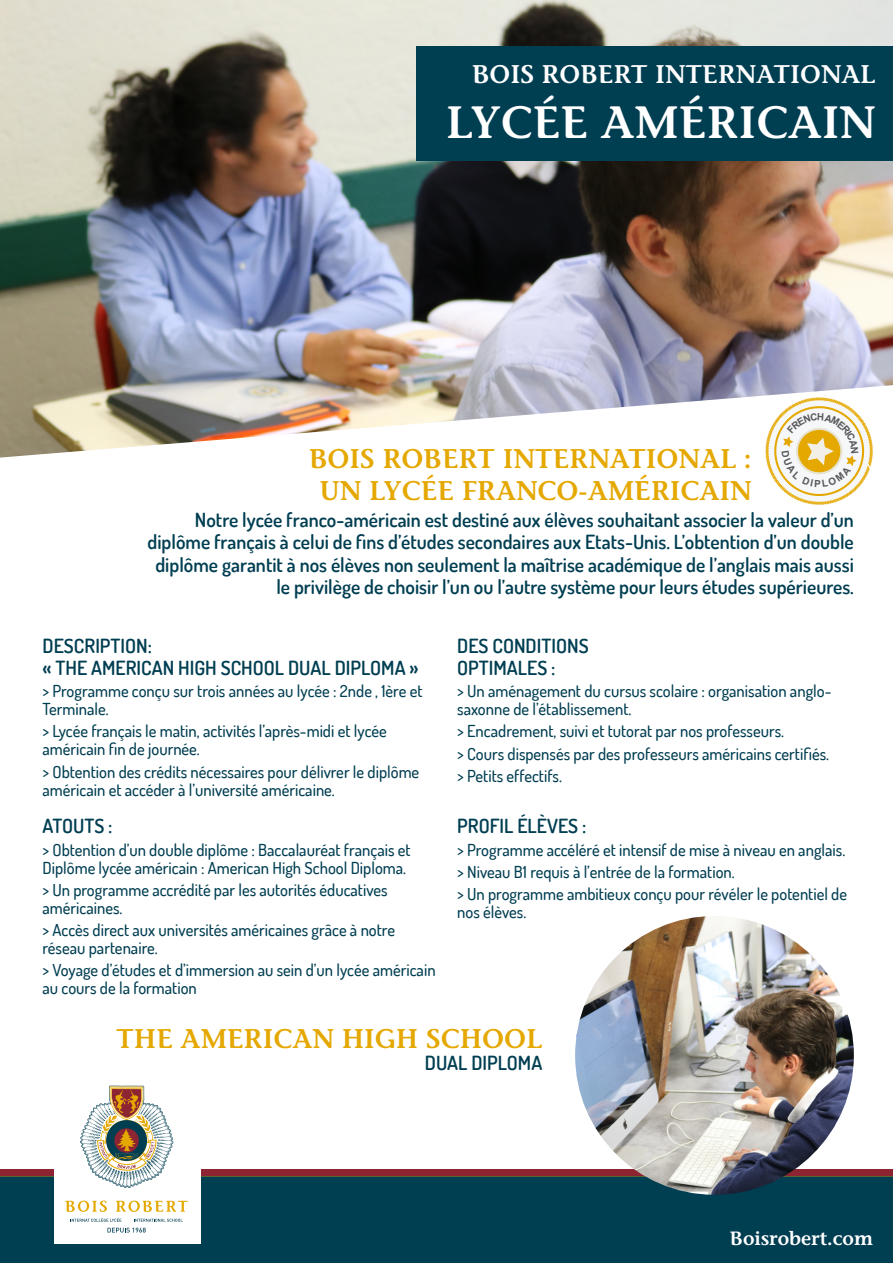
<style>
.page{position:relative;width:893px;height:1263px;background:#fff}
.page>*{position:absolute;margin:0;border:0;box-sizing:border-box;transform-origin:0 0}
.t1{font:600 45.15px "Stone Informal Std";color:#fff}
.t2{font:600 27px "Stone Informal Std";color:#e5a800}
.t3{font:600 25.5px "Stone Informal Std";color:#fff}
.TXT_OK{font:600 19.5px/22.5px "Dosis";color:#003e52;text-align:right}
.SOUS_TITRE{font:600 19.5px "Dosis";color:#003e52}
.t4{font:600 19.2px "Stone Informal Std";color:#fff}
.TXT_OK-2{font:500 16.5px/18px "Dosis";color:#003e52}
</style>
<div class="page">
<img style="left:0;top:0;width:893px;height:458px">
<div style="left:417px;top:47px;width:476px;height:114px;background:#003e52"></div>
<div style="left:0;top:1175px;width:893px;height:88px;background:#003e52"></div>
<div style="left:0;top:1169px;width:893px;height:6px;background:#8d2431"></div>
<div style="left:54px;top:1084px;width:146px;height:159px;background:#fff"></div>
<svg style="left:80px;top:1086px;width:94px;height:102px"></svg>
<svg style="left:71px;top:1218px;width:50px;height:4px"></svg>
<svg style="left:134px;top:1219px;width:49px;height:3px"></svg>
<svg style="left:65px;top:1200px;width:42px;height:12px"></svg>
<svg style="left:116px;top:1200px;width:72px;height:12px"></svg>
<svg style="left:107px;top:1228px;width:39px;height:4px"></svg>
<img style="left:575px;top:916px;width:279px;height:279px;border-radius:139px">
<svg style="left:763px;top:395px;width:112px;height:110px"></svg>
<p class="t3" style="left:472px;top:59px;width:405px">BOIS ROBERT INTERNATIONAL</p>
<p class="t1" style="left:446px;top:95px;width:431px">LYCÉE AMÉRICAIN</p>
<p class="t2" style="left:309px;top:442px;width:444px">BOIS ROBERT INTERNATIONAL :</p>
<p class="t2" style="left:319px;top:475px;width:434px">UN LYCÉE FRANCO-AMÉRICAIN</p>
<p class="TXT_OK" style="left:148px;top:508px;width:708px">Notre lycée franco-américain est destiné aux élèves souhaitant associer la valeur d’un diplôme français à celui de fins d’études secondaires aux Etats-Unis. L’obtention d’un double diplôme garantit à nos élèves non seulement la maîtrise académique de l’anglais mais aussi le privilège de choisir l’un ou l’autre système pour leurs études supérieures.</p>
<p class="SOUS_TITRE" style="left:43px;top:633px;width:111px">DESCRIPTION:</p>
<p class="SOUS_TITRE" style="left:43px;top:655px;width:378px">« THE AMERICAN HIGH SCHOOL DUAL DIPLOMA »</p>
<p class="TXT_OK-2" style="left:43px;top:682px;width:381px">&gt; Programme conçu sur trois années au lycée : 2nde , 1ère et<br>Terminale.</p>
<p class="TXT_OK-2" style="left:43px;top:722px;width:346px">&gt; Lycée français le matin, activités l’après-midi et lycée américain fin de journée.</p>
<p class="TXT_OK-2" style="left:43px;top:762px;width:378px">&gt; Obtention des crédits nécessaires pour délivrer le diplôme américain et accéder à l’université américaine.</p>
<p class="SOUS_TITRE" style="left:457px;top:633px;width:133px">DES CONDITIONS</p>
<p class="SOUS_TITRE" style="left:457px;top:655px;width:100px">OPTIMALES :</p>
<p class="TXT_OK-2" style="left:457px;top:682px;width:376px">&gt; Un aménagement du cursus scolaire : organisation anglo&shy;saxonne de l’établissement.</p>
<p class="TXT_OK-2" style="left:457px;top:722px;width:328px">&gt; Encadrement, suivi et tutorat par nos professeurs.</p>
<p class="TXT_OK-2" style="left:457px;top:744px;width:373px">&gt; Cours dispensés par des professeurs américains certifiés.</p>
<p class="TXT_OK-2" style="left:457px;top:766px;width:106px">&gt; Petits effectifs.</p>
<p class="SOUS_TITRE" style="left:43px;top:813px;width:72px">ATOUTS :</p>
<p class="TXT_OK-2" style="left:43px;top:840px;width:370px">&gt; Obtention d’un double diplôme : Baccalauréat français et<br>Diplôme lycée américain : American High School Diploma.</p>
<p class="TXT_OK-2" style="left:43px;top:880px;width:347px">&gt; Un programme accrédité par les autorités éducatives américaines.</p>
<p class="TXT_OK-2" style="left:43px;top:921px;width:354px">&gt; Accès direct aux universités américaines grâce à notre réseau partenaire.</p>
<p class="TXT_OK-2" style="left:43px;top:961px;width:395px">&gt; Voyage d’études et d’immersion au sein d’un lycée américain au cours de la formation</p>
<p class="SOUS_TITRE" style="left:457px;top:813px;width:131px">PROFIL ÉLÈVES :</p>
<p class="TXT_OK-2" style="left:457px;top:840px;width:390px">&gt; Programme accéléré et intensif de mise à niveau en anglais.</p>
<p class="TXT_OK-2" style="left:457px;top:862px;width:279px">&gt; Niveau B1 requis à l’entrée de la formation.</p>
<p class="TXT_OK-2" style="left:457px;top:885px;width:391px">&gt; Un programme ambitieux conçu pour révéler le potentiel de nos élèves.</p>
<p class="t2" style="left:116px;top:1022px;width:428px">THE AMERICAN HIGH SCHOOL</p>
<p class="TXT_OK" style="left:425px;top:1051px;width:119px">DUAL DIPLOMA</p>
<p class="t4" style="left:730px;top:1227px;width:145px">Boisrobert.com</p>
</div>
